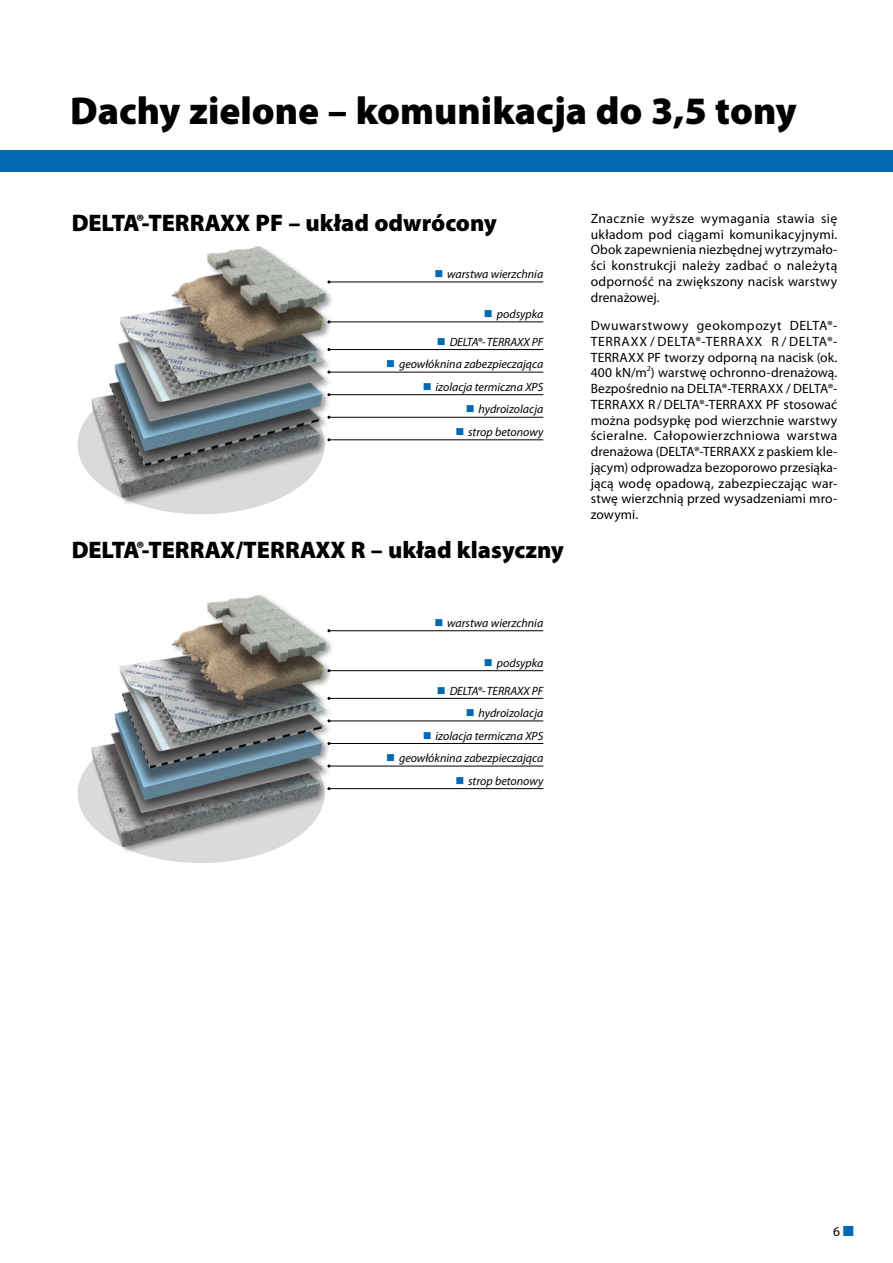
<style>
.page{position:relative;width:893px;height:1263px;background:#fff}
.page>*{position:absolute;margin:0;border:0;box-sizing:border-box;transform-origin:0 0}
.t1{font:900 39px "Myriad Pro";color:#000}
.t2{font:900 24px "Myriad Pro Doerken";color:#000}
.t3{font:13.5px/15.8px "Myriad Pro";letter-spacing:.01em;color:#000;text-align:justify}
.t4{font:italic 12px "Myriad Pro";color:#000}
.s1{font-family:"Delta Myriad Pro"}
.s2{color:#0069b4}
.s3{font-family:"Myriad Pro Doerken";color:#0069b4}
</style>
<div class="page">
<div style="left:0;top:150px;width:893px;height:21px;background:#0069b4"></div>
<hr style="left:329px;top:321px;width:214px;height:1px;background:#000">
<hr style="left:329px;top:670px;width:214px;height:1px;background:#000">
<hr style="left:329px;top:349px;width:214px;height:1px;background:#000">
<hr style="left:329px;top:698px;width:214px;height:1px;background:#000">
<hr style="left:329px;top:372px;width:214px;height:1px;background:#000">
<hr style="left:329px;top:720px;width:214px;height:1px;background:#000">
<hr style="left:329px;top:394px;width:214px;height:1px;background:#000">
<hr style="left:329px;top:743px;width:214px;height:1px;background:#000">
<hr style="left:329px;top:417px;width:214px;height:1px;background:#000">
<hr style="left:329px;top:766px;width:214px;height:1px;background:#000">
<hr style="left:329px;top:439px;width:214px;height:1px;background:#000">
<hr style="left:329px;top:788px;width:214px;height:1px;background:#000">
<hr style="left:329px;top:282px;width:214px;height:1px;background:#000">
<hr style="left:329px;top:630px;width:214px;height:1px;background:#000">
<img style="left:77px;top:246px;width:259px;height:260px">
<img style="left:77px;top:595px;width:259px;height:260px">
<h1 class="t1" style="left:70px;top:85px;width:728px">Dachy zielone – komunikacja do 3,5 tony</h1>
<h2 class="t2" style="left:72px;top:206px;width:426px"><span class="s1">DELTA®-T</span>ERRAXX PF – układ odwrócony</h2>
<p class="t4" style="left:434px;top:267px;width:110px"><span class="s2">■</span> warstwa wierzchnia</p>
<p class="t4" style="left:484px;top:307px;width:61px"><span class="s2">■</span> podsypka</p>
<p class="t4" style="left:437px;top:334px;width:108px"><span class="s2">■</span> DELTA®-TERRAXX PF</p>
<p class="t4" style="left:386px;top:357px;width:158px"><span class="s2">■</span> geowłóknina zabezpieczająca</p>
<p class="t4" style="left:423px;top:379px;width:122px"><span class="s2">■</span> izolacja termiczna XPS</p>
<p class="t4" style="left:466px;top:402px;width:79px"><span class="s2">■</span> hydroizolacja</p>
<p class="t4" style="left:455px;top:425px;width:89px"><span class="s2">■</span> strop betonowy</p>
<h2 class="t2" style="left:72px;top:534px;width:493px"><span class="s1">DELTA®-T</span>ERRAX/TERRAXX R – układ klasyczny</h2>
<p class="t4" style="left:434px;top:615px;width:110px"><span class="s2">■</span> warstwa wierzchnia</p>
<p class="t4" style="left:484px;top:655px;width:61px"><span class="s2">■</span> podsypka</p>
<p class="t4" style="left:437px;top:683px;width:108px"><span class="s2">■</span> DELTA®-TERRAXX PF</p>
<p class="t4" style="left:466px;top:706px;width:79px"><span class="s2">■</span> hydroizolacja</p>
<p class="t4" style="left:423px;top:728px;width:122px"><span class="s2">■</span> izolacja termiczna XPS</p>
<p class="t4" style="left:386px;top:751px;width:158px"><span class="s2">■</span> geowłóknina zabezpieczająca</p>
<p class="t4" style="left:455px;top:773px;width:89px"><span class="s2">■</span> strop betonowy</p>
<p class="t3" style="left:591px;top:210px;width:248px">Znacznie wyższe wymagania stawia się układom pod ciągami komunikacyjnymi.<br>Obok zapewnienia niezbędnej wytrzymało&shy;ści konstrukcji należy zadbać o należytą odporność na zwiększony nacisk warstwy drenażowej.</p>
<p class="t3" style="left:591px;top:317px;width:248px">Dwuwarstwowy geokompozyt DELTA®- TERRAXX / DELTA®-TERRAXX R / DELTA®- TERRAXX PF tworzy odporną na nacisk (ok.<br>400 kN/m<sup>2</sup>) warstwę ochronno-drenażową.<br>Bezpośrednio na DELTA®-TERRAXX / DELTA®- TERRAXX R /DELTA®-TERRAXX PF stosować można podsypkę pod wierzchnie warstwy ścieralne. Całopowierzchniowa warstwa drenażowa (DELTA®-TERRAXX z paskiem kle&shy;jącym) odprowadza bezoporowo przesiąka&shy;jącą wodę opadową, zabezpieczając war&shy;stwę wierzchnią przed wysadzeniami mro&shy;zowymi.</p>
<p class="t3" style="left:833px;top:1223px;width:23px">6<span class="s3">■</span></p>
</div>
